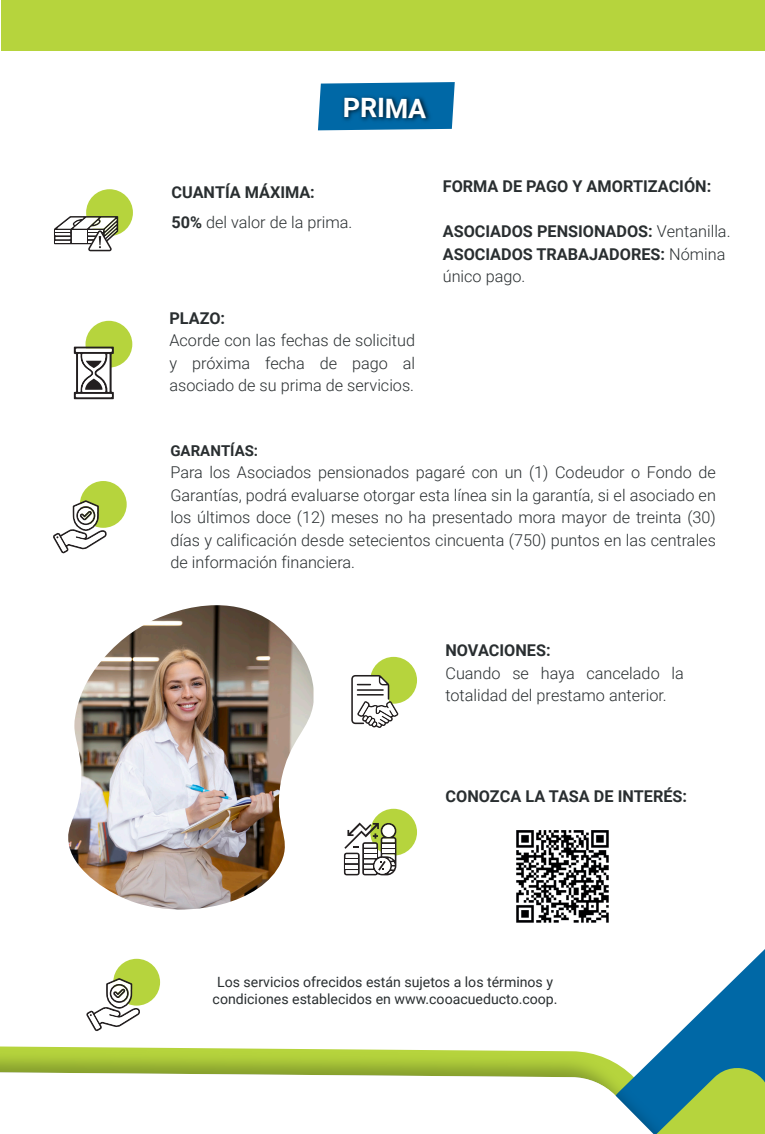
<style>
.page{position:relative;width:765px;height:1134px;background:#fff}
.page>*{position:absolute;margin:0;border:0;box-sizing:border-box;transform-origin:0 0}
.t1{font:700 26.75px "Roboto";letter-spacing:-.005em;color:#fff}
.t2{font:300 16.25px/22.5px "Roboto";color:#292e30;text-align:justify}
.t3{font:700 16.25px/22.5px "Roboto";color:#292e30}
.t4{font:700 15px "Roboto";color:#292e30}
.t5{font:14.12px/17px "Roboto";color:#292e30;text-align:center}
.s1{font-weight:700}
.s2{font-weight:300}
</style>
<div class="page">
<svg style="left:318px;top:82px;width:137px;height:48px;background:#1a77af"></svg>
<img style="left:338px;top:89px;width:96px;height:42px">
<div style="left:86px;top:189px;width:47px;height:47px;background:#b6d43d;border-radius:50%"></div>
<div style="left:80px;top:481px;width:47px;height:47px;background:#b6d43d;border-radius:50%"></div>
<div style="left:370px;top:657px;width:47px;height:47px;background:#b6d43d;border-radius:50%"></div>
<div style="left:370px;top:809px;width:47px;height:46px;background:#b6d43d;border-radius:50%"></div>
<div style="left:86px;top:321px;width:46px;height:47px;background:#b6d43d;border-radius:50%"></div>
<svg style="left:53px;top:500px;width:54px;height:54px"></svg>
<svg style="left:344px;top:822px;width:54px;height:53px"></svg>
<svg style="left:54px;top:216px;width:64px;height:35px"></svg>
<svg style="left:351px;top:675px;width:48px;height:53px"></svg>
<svg style="left:74px;top:347px;width:40px;height:52px"></svg>
<img style="left:68px;top:605px;width:246px;height:305px">
<div style="left:113px;top:959px;width:47px;height:46px;background:#b6d43d;border-radius:50%"></div>
<svg style="left:86px;top:978px;width:54px;height:53px"></svg>
<img style="left:516px;top:830px;width:93px;height:93px">
<img style="left:0;top:1046px;width:576px;height:26px">
<svg style="left:0;top:1072px;width:576px;height:6px"></svg>
<svg style="left:576px;top:949px;width:189px;height:185px"></svg>
<div style="left:2px;top:0;width:763px;height:51px;background:#b6d43d"></div>
<h1 class="t1" style="left:343px;top:93px;width:85px">PRIMA</h1>
<p class="t2" style="left:172px;top:178px;width:182px;line-height:30px"><span class="s1">CUANTÍA MÁXIMA:<br>50%</span> del valor de la prima.</p>
<p class="t3" style="left:169px;top:307px;width:57px">PLAZO:</p>
<p class="t2" style="left:169px;top:330px;width:247px">Acorde con las fechas de solicitud y próxima fecha de pago al asociado de su prima de servicios.</p>
<p class="t3" style="left:443px;top:176px;width:270px">FORMA DE PAGO Y AMORTIZACIÓN:</p>
<p class="t3" style="left:443px;top:221px;width:289px">ASOCIADOS PENSIONADOS: <span class="s2">Ventanilla.<br></span>ASOCIADOS TRABAJADORES: <span class="s2">Nómina único pago.</span></p>
<p class="t4" style="left:170px;top:442px;width:89px">GARANTÍAS:</p>
<p class="t2" style="left:170px;top:462px;width:547px">Para los Asociados pensionados pagaré con un (1) Codeudor o Fondo de Garantías, podrá evaluarse otorgar esta línea sin la garantía, si el asociado en los últimos doce (12) meses no ha presentado mora mayor de treinta (30) días y calificación desde setecientos cincuenta (750) puntos en las centrales de información financiera.</p>
<p class="t3" style="left:445px;top:639px;width:107px">NOVACIONES:</p>
<p class="t2" style="left:445px;top:663px;width:240px">Cuando se haya cancelado la totalidad del prestamo anterior.</p>
<p class="t3" style="left:446px;top:785px;width:243px">CONOZCA LA TASA DE INTERÉS:</p>
<p class="t5" style="left:213px;top:974px;width:346px">Los servicios ofrecidos están sujetos a los términos y condiciones establecidos en www.cooacueducto.coop.</p>
</div>
